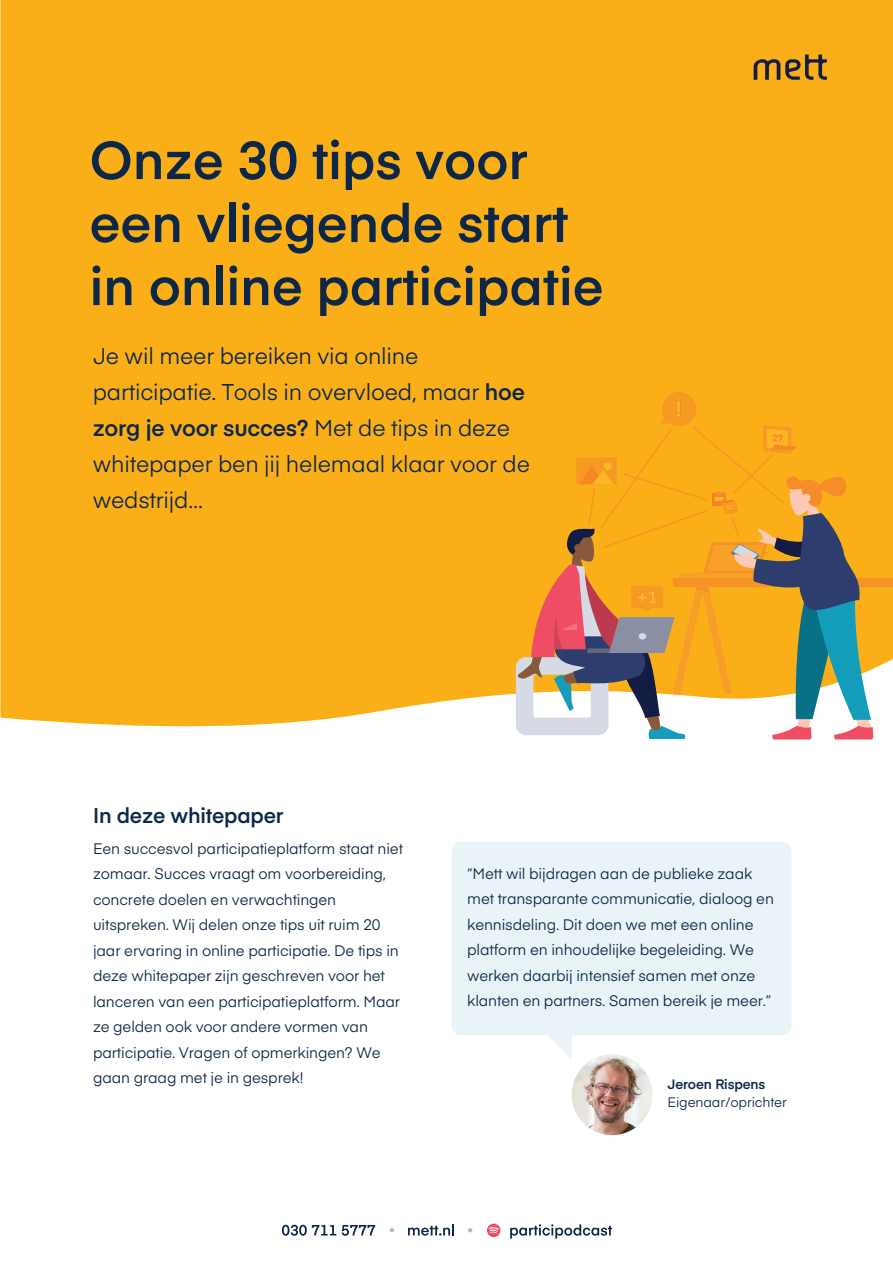
<style>
.page{position:relative;width:893px;height:1263px;background:#fff}
.page>*{position:absolute;margin:0;border:0;box-sizing:border-box;transform-origin:0 0}
.t1{font:600 52.5px/63px "Eina 03";color:#0c2747}
.t2{font:22.5px/36px "Eina 03";letter-spacing:-.01em;color:#0c2747}
.t3{font:600 21px "Eina 03";letter-spacing:-.01em;color:#0c2747}
.t4{font:15px/25.5px "Eina 03";letter-spacing:-.01em;color:#0c2747}
.t5{font:13.5px "Eina 03";letter-spacing:-.01em;color:#0c2747}
.t6{font:600 13.5px "Eina 03";letter-spacing:-.01em;color:#0c2747}
.s1{font-weight:600}
</style>
<div class="page">
<div style="left:0;top:0;width:893px;height:727px;background:#faaf18"></div>
<div style="left:673px;top:578px;width:219px;height:8px;background:#f69325"></div>
<svg style="left:516px;top:392px;width:357px;height:347px;background:#d8a548"></svg>
<svg style="left:754px;top:55px;width:73px;height:25px;background:#a37728"></svg>
<div style="left:452px;top:842px;width:339px;height:193px;background:#e9f3f8;border-radius:9px"></div>
<img style="left:572px;top:1054px;width:80px;height:81px;border-radius:40px">
<svg style="left:547px;top:1035px;width:25px;height:24px"></svg>
<svg style="left:487px;top:1223px;width:13px;height:14px"></svg>
<svg style="left:468px;top:1228px;width:4px;height:4px"></svg>
<svg style="left:510px;top:1224px;width:102px;height:14px"></svg>
<svg style="left:282px;top:1225px;width:54px;height:11px"></svg>
<svg style="left:342px;top:1225px;width:33px;height:11px"></svg>
<svg style="left:390px;top:1228px;width:4px;height:4px"></svg>
<svg style="left:408px;top:1224px;width:46px;height:12px"></svg>
<h1 class="t1" style="left:90px;top:126px;width:515px">Onze 30 tips voor een vliegende start in online participatie</h1>
<h2 class="t2" style="left:93px;top:337px;width:439px">Je wil meer bereiken via online participatie. Tools in overvloed, maar <span class="s1">hoe zorg je voor succes?</span> Met de tips in deze whitepaper ben jij helemaal klaar voor de wedstrijd…</h2>
<h3 class="t3" style="left:93px;top:800px;width:192px">In deze whitepaper</h3>
<p class="t4" style="left:93px;top:834px;width:312px">Een succesvol participatieplatform staat niet zomaar. Succes vraagt om voorbereiding, concrete doelen en verwachtingen uitspreken. Wij delen onze tips uit ruim 20 jaar ervaring in online participatie. De tips in deze whitepaper zijn geschreven voor het lanceren van een participatieplatform. Maar ze gelden ook voor andere vormen van participatie. Vragen of opmerkingen? We gaan graag met je in gesprek!</p>
<p class="t4" style="left:467px;top:860px;width:308px">“Mett wil bijdragen aan de publieke zaak met transparante communicatie, dialoog en kennisdeling. Dit doen we met een online platform en inhoudelijke begeleiding. We werken daarbij intensief samen met onze klanten en partners. Samen bereik je meer.”</p>
<p class="t6" style="left:668px;top:1074px;width:99px">Jeroen Rispens</p>
<p class="t5" style="left:668px;top:1092px;width:121px">Eigenaar/oprichter</p>
</div>
